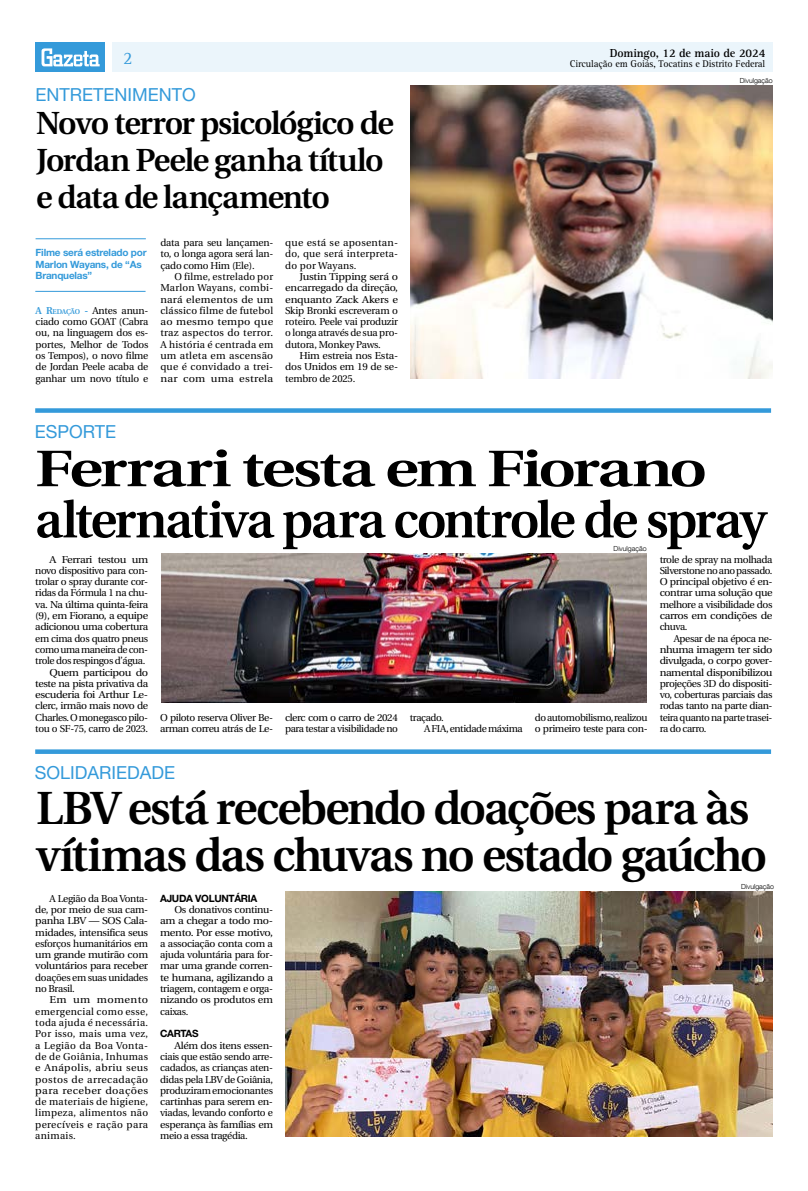
<style>
.page{position:relative;width:808px;height:1191px;background:#fff}
.page>*{position:absolute;margin:0;border:0;box-sizing:border-box;transform-origin:0 0}
.t1{font:600 51.2px/51.2px "Utopia";letter-spacing:-.045em;color:#000;scale:1.27 1}
.t2{font:600 46.4px/46.4px "Utopia";letter-spacing:-.04em;color:#000}
.t3{font:600 31.9px/37.2px "Utopia";letter-spacing:-.04em;color:#000}
.t4{font:18px "Helvetica Neue LT Std";color:#349ada}
.t5{font:18px "Rotis Serif Std";color:#349ada}
.t6{font:700 12px "Rotis Serif Std";letter-spacing:-.01em;color:#000}
.t7{font:10px/11.3px "Utopia";letter-spacing:-.04em;color:#000;text-align:justify}
.t8{font:10px/11.3px "Utopia";letter-spacing:-.04em;color:#000;text-align:right;scale:1.1 1}
.t9{font:10px/11.3px "Utopia";letter-spacing:-.04em;color:#000;text-align:justify;scale:1.05 1}
.t10{font:10px/11.3px "Utopia";letter-spacing:-.04em;color:#000;text-align:justify;scale:1.09 1}
.t11{font:700 10px/11.3px "Helvetica Neue LT Std";letter-spacing:-.02em;color:#349ada}
.t12{font:10px/11.3px "Utopia";letter-spacing:-.04em;color:#000;scale:1.04 1}
.t13{font:10px "Rotis Serif Std";letter-spacing:-.01em;color:#000}
.t14{font:700 10px "Helvetica Neue";letter-spacing:-.03em;color:#000}
.t15{font:300 7px "Helvetica Neue LT Com";color:#000}
.s1{font-weight:600;color:#349ada}
.s2{font-weight:600;font-size:7px;color:#349ada}
</style>
<div class="page">
<div style="left:112px;top:43px;width:660px;height:29px;background:#ebf5fb"></div>
<div style="left:35px;top:43px;width:70px;height:29px;background:#349ada"></div>
<svg style="left:42px;top:48px;width:58px;height:18px"></svg>
<div style="left:35px;top:408px;width:736px;height:5px;background:#349ada"></div>
<div style="left:35px;top:749px;width:736px;height:5px;background:#349ada"></div>
<hr style="left:36px;top:238px;width:110px;height:1px;background:#349ada">
<hr style="left:35px;top:291px;width:111px;height:1px;background:#349ada">
<img style="left:410px;top:86px;width:362px;height:292px">
<img style="left:161px;top:553px;width:486px;height:149px">
<img style="left:285px;top:891px;width:487px;height:245px">
<h3 class="t5" style="left:123px;top:47px;width:11px">2</h3>
<h3 class="t4" style="left:36px;top:83px;width:162px">ENTRETENIMENTO</h3>
<h3 class="t3" style="left:36px;top:105px;width:359px">Novo terror psicológico de<br>Jordan Peele ganha título e data de lançamento</h3>
<p class="t11" style="left:36px;top:247px;width:113px">Filme será estrelado por<br>Marlon Wayans, de “As<br>Branquelas”</p>
<p class="t7" style="left:36px;top:305px;width:114px"><span class="s1">A R</span><span class="s2">EDAÇÃO</span> <span class="s1">-</span> Antes anun&shy;ciado como GOAT (Cabra ou, na linguagem dos es&shy;portes, Melhor de Todos os Tempos), o novo filme de Jordan Peele acaba de ganhar um novo título e</p>
<p class="t7" style="left:160px;top:237px;width:114px">data para seu lançamen&shy;to, o longa agora será lan&shy;çado como Him (Ele).</p>
<p class="t7" style="left:160px;top:271px;width:114px;text-indent:14px">O filme, estrelado por Marlon Wayans, combi&shy;nará elementos de um clássico filme de futebol ao mesmo tempo que traz aspectos do terror.<br>A história é centrada em um atleta em ascensão que é convidado a trei&shy;nar com uma estrela</p>
<p class="t7" style="left:285px;top:237px;width:114px">que está se aposentan&shy;do, que será interpreta&shy;do por Wayans.</p>
<p class="t10" style="left:285px;top:271px;width:105px;text-indent:14px">Justin Tipping será o encarregado da direção, enquanto Zack Akers e Skip Bronki escreveram o roteiro. Peele vai produzir o longa através de sua pro&shy;dutora, Monkey Paws.</p>
<p class="t9" style="left:285px;top:350px;width:109px;text-indent:14px">Him estreia nos Esta&shy;dos Unidos em 19 de se&shy;tembro de 2025.</p>
<h3 class="t4" style="left:35px;top:421px;width:83px">ESPORTE</h3>
<p class="t6" style="left:610px;top:46px;width:157px">Domingo, 12 de maio de 2024</p>
<p class="t13" style="left:570px;top:58px;width:197px">Circulação em Goiás, Tocatins e Distrito Federal</p>
<p class="t15" style="left:740px;top:76px;width:35px">Divulgação</p>
<h1 class="t1" style="left:35px;top:444px;width:577px">Ferrari testa em Fiorano alternativa para controle de spray</h1>
<p class="t15" style="left:613px;top:544px;width:35px">Divulgação</p>
<p class="t8" style="left:35px;top:553px;width:104px">A Ferrari testou um novo dispositivo para con&shy;trolar o spray durante cor&shy;ridas da Fórmula 1 na chu&shy;va. Na última quinta-feira (9), em Fiorano, a equipe adicionou uma cobertura em cima dos quatro pneus como uma maneira de con&shy;trole dos respingos d’água.<br>Quem participou do teste na pista privativa da escuderia foi Arthur Le&shy;clerc, irmão mais novo de<br>Charles. O monegasco pilo&shy;tou o SF-75, carro de 2023.</p>
<p class="t7" style="left:160px;top:712px;width:114px">O piloto reserva Oliver Be&shy;arman correu atrás de Le-</p>
<p class="t12" style="left:285px;top:712px;width:110px">clerc com o carro de 2024 para testar a visibilidade no</p>
<p class="t7" style="left:424px;top:712px;width:100px;text-indent:-14px">traçado.<br>A FIA, entidade máxima</p>
<p class="t7" style="left:535px;top:712px;width:114px">do automobilismo, realizou o primeiro teste para con-</p>
<p class="t7" style="left:660px;top:553px;width:114px">trole de spray na molhada Silverstone no ano passado.<br>O principal objetivo é en&shy;contrar uma solução que melhore a visibilidade dos carros em condições de chuva.</p>
<p class="t7" style="left:660px;top:633px;width:114px;text-indent:14px">Apesar de na época ne&shy;nhuma imagem ter sido divulgada, o corpo gover&shy;namental disponibilizou projeções 3D do dispositi&shy;vo, coberturas parciais das rodas tanto na parte dian&shy;teira quanto na parte trasei&shy;ra do carro.</p>
<h3 class="t4" style="left:35px;top:762px;width:142px">SOLIDARIEDADE</h3>
<h2 class="t2" style="left:36px;top:786px;width:732px">LBV está recebendo doações para às vítimas das chuvas no estado gaúcho</h2>
<p class="t7" style="left:35px;top:892px;width:114px;text-indent:14px">A Legião da Boa Vonta&shy;de, por meio de sua cam&shy;panha LBV — SOS Cala&shy;midades, intensifica seus esforços humanitários em um grande mutirão com voluntários para receber doações em suas unidades no Brasil.</p>
<p class="t8" style="left:35px;top:994px;width:104px;text-align:justify;text-indent:14px">Em um momento emergencial como esse, toda ajuda é necessária.<br>Por isso, mais uma vez, a Legião da Boa Vonta&shy;de de Goiânia, Inhumas e Anápolis, abriu seus postos de arrecadação para receber doações de materiais de higiene, limpeza, alimentos não perecíveis e ração para animais.</p>
<p class="t14" style="left:160px;top:892px;width:99px">AJUDA VOLUNTÁRIA</p>
<p class="t7" style="left:160px;top:904px;width:114px;text-indent:14px">Os donativos continu&shy;am a chegar a todo mo&shy;mento. Por esse motivo, a associação conta com a ajuda voluntária para for&shy;mar uma grande corren&shy;te humana, agilizando a triagem, contagem e orga&shy;nizando os produtos em caixas.</p>
<p class="t14" style="left:160px;top:1027px;width:40px">CARTAS</p>
<p class="t9" style="left:160px;top:1039px;width:109px;text-indent:14px">Além dos itens essen&shy;ciais que estão sendo arre&shy;cadados, as crianças aten&shy;didas pela LBV de Goiânia, produziram emocionantes cartinhas para serem en&shy;viadas, levando conforto e esperança às famílias em meio a essa tragédia.</p>
<p class="t15" style="left:741px;top:882px;width:35px">Divulgação</p>
</div>
